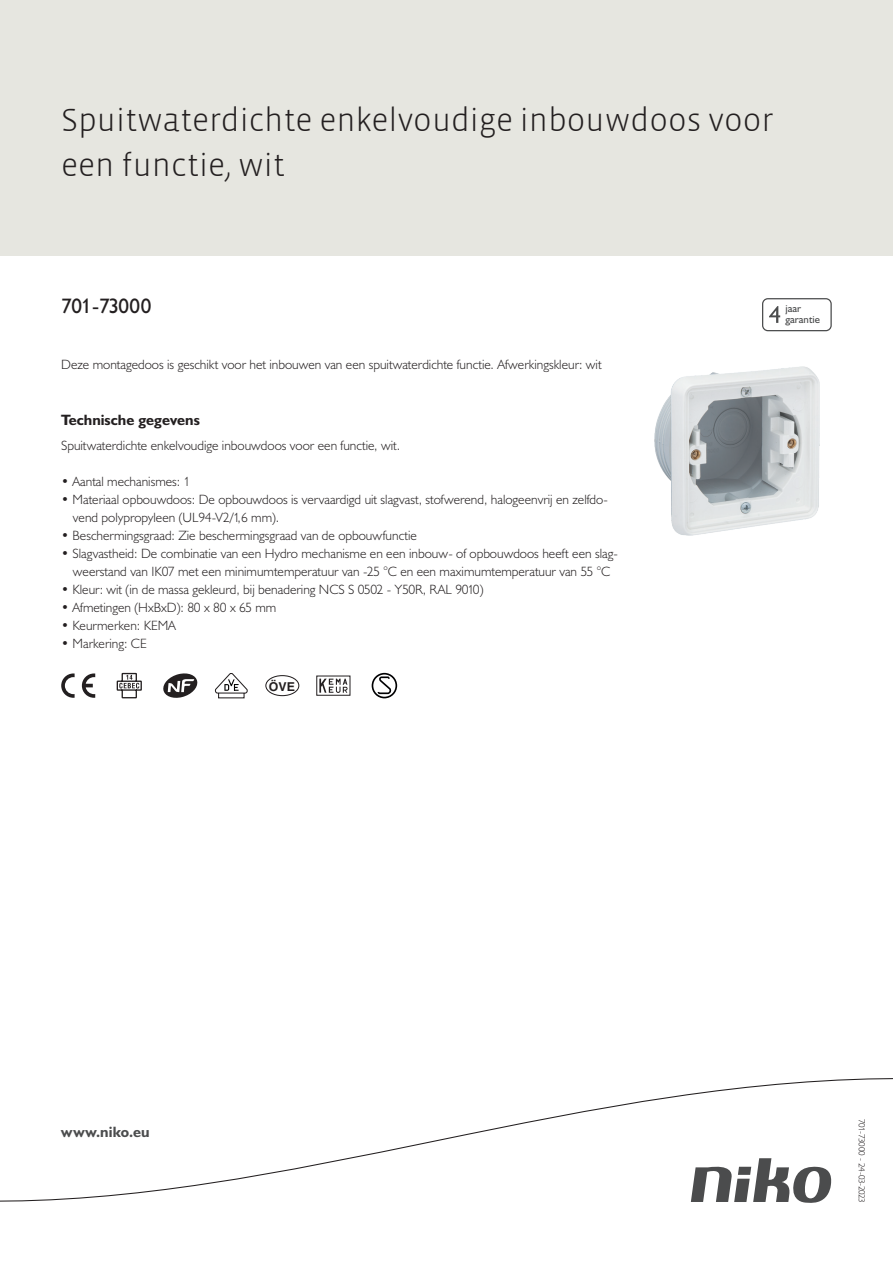
<style>
.page{position:relative;width:893px;height:1263px;background:#fff}
.page>*{position:absolute;margin:0;border:0;box-sizing:border-box;transform-origin:0 0}
.Title_datasheets{font:300 33px/45px "Vista Sans";color:#231f20}
.Article_number{font:21px "Humanist 521 BT";letter-spacing:-.02em;color:#231f20}
.Titles_parts{font:700 15px "Humanist 521 BT";color:#231f20}
.titel_afbeelding{font:700 15px "Humanist 521 BT";letter-spacing:.005em;color:#4b4c4d}
.USP_Bullets{font:300 13.5px/18px "Humanist 521 BT";color:#231f20}
.Platte_tekst_CAB{font:300 13.5px "Humanist 521 BT";color:#231f20}
.t1{font:700 12.3px "Helvetica";color:#231f20}
.t2{font:10.8px/10.8px "Humanist 521 BT";color:#4b4c4d}
.Revision{font:300 9px "Humanist 521 BT";letter-spacing:-.05em;color:#231f20}
</style>
<div class="page">
<div style="left:0;top:0;width:893px;height:255px;background:#e6e6e0"></div>
<svg style="left:82px;top:673px;width:13px;height:25px"></svg>
<svg style="left:61px;top:673px;width:14px;height:25px"></svg>
<svg style="left:117px;top:673px;width:25px;height:25px"></svg>
<svg style="left:163px;top:673px;width:34px;height:25px"></svg>
<svg style="left:215px;top:673px;width:33px;height:25px"></svg>
<div style="left:265px;top:675px;width:34px;height:21px;border:1px solid #231f20;border-radius:50%"></div>
<svg style="left:319px;top:679px;width:29px;height:14px"></svg>
<div style="left:316px;top:676px;width:34px;height:20px;border:1px solid #231f20"></div>
<svg style="left:372px;top:673px;width:25px;height:25px"></svg>
<svg style="left:762px;top:298px;width:70px;height:33px"></svg>
<svg style="left:0;top:1078px;width:893px;height:125px"></svg>
<img style="left:654px;top:366px;width:166px;height:170px">
<p class="Title_datasheets" style="left:61px;top:98px;width:714px">Spuitwaterdichte enkelvoudige inbouwdoos voor een functie, wit</p>
<p class="Article_number" style="left:61px;top:293px;width:92px">701-73000</p>
<p class="t2" style="left:785px;top:303px;width:36px">jaar garantie</p>
<p class="Platte_tekst_CAB" style="left:61px;top:356px;width:542px">Deze montagedoos is geschikt voor het inbouwen van een spuitwaterdichte functie. Afwerkingskleur: wit</p>
<p class="Titles_parts" style="left:61px;top:411px;width:140px">Technische gegevens</p>
<p class="Platte_tekst_CAB" style="left:61px;top:437px;width:340px">Spuitwaterdichte enkelvoudige inbouwdoos voor een functie, wit.</p>
<p class="USP_Bullets" style="left:61px;top:472px;width:131px">• Aantal mechanismes: 1</p>
<p class="USP_Bullets" style="left:73px;top:490px;width:537px;text-indent:-12px">• Materiaal opbouwdoos: De opbouwdoos is vervaardigd uit slagvast, stofwerend, halogeenvrij en zelfdo&shy;vend polypropyleen (UL94-V2/1,6 mm).</p>
<p class="USP_Bullets" style="left:61px;top:526px;width:357px">• Beschermingsgraad: Zie beschermingsgraad van de opbouwfunctie</p>
<p class="USP_Bullets" style="left:61px;top:544px;width:558px;text-align:center">• Slagvastheid: De combinatie van een Hydro mechanisme en een inbouw- of opbouwdoos heeft een slag&shy;weerstand van IK07 met een minimumtemperatuur van -25 °C en een maximumtemperatuur van 55 °C</p>
<p class="USP_Bullets" style="left:61px;top:580px;width:424px">• Kleur: wit (in de massa gekleurd, bij benadering NCS S 0502 - Y50R, RAL 9010)</p>
<p class="USP_Bullets" style="left:61px;top:598px;width:217px">• Afmetingen (HxBxD): 80 x 80 x 65 mm</p>
<p class="USP_Bullets" style="left:61px;top:616px;width:116px">• Keurmerken: KEMA</p>
<p class="USP_Bullets" style="left:61px;top:634px;width:87px">• Markering: CE</p>
<p class="t1" style="left:269px;top:679px;width:28px">ÖVE</p>
<p class="titel_afbeelding" style="left:61px;top:1122px;width:90px">www.niko.eu</p>
<p class="Revision" style="left:868px;top:1119px;width:86px;rotate:90deg">701-73000 - 24-03-2023</p>
</div>
